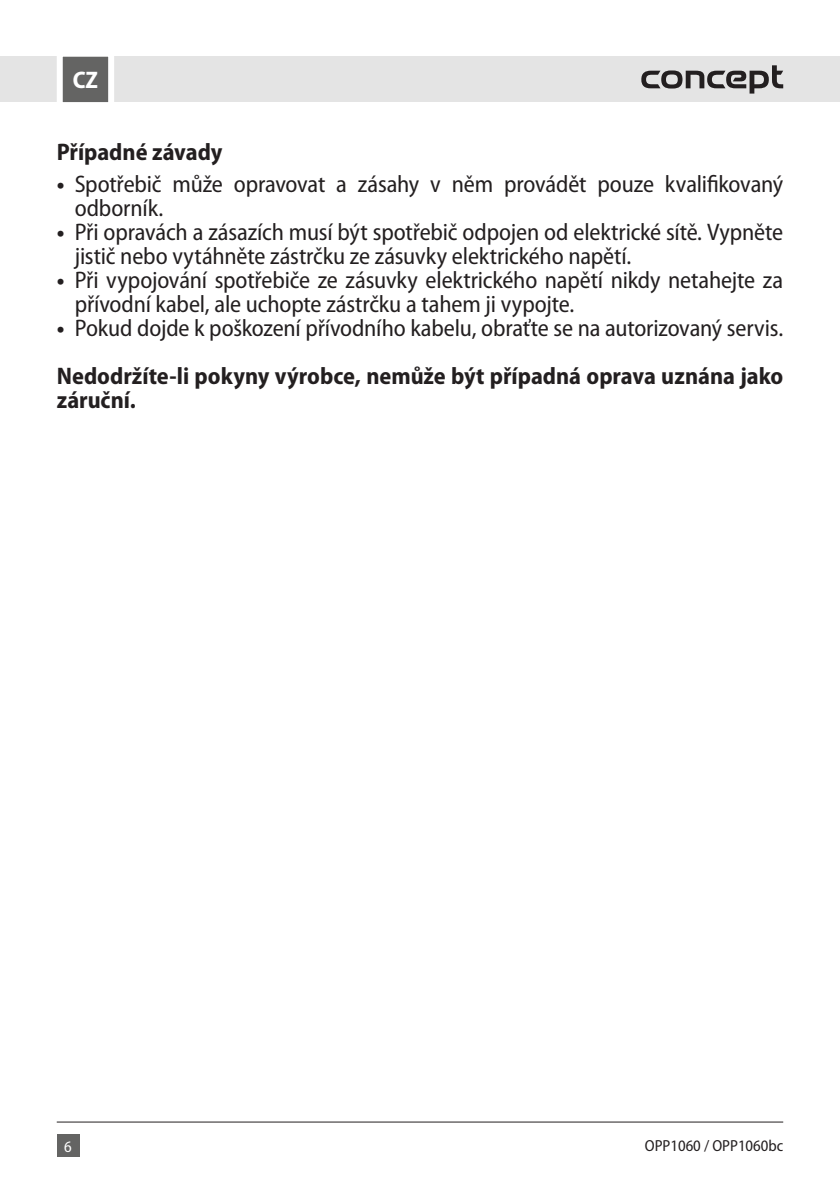
<style>
.page{position:relative;width:840px;height:1191px;background:#fff}
.page>*{position:absolute;margin:0;border:0;box-sizing:border-box;transform-origin:0 0}
.t1{font:semi-condensed 24px/24px "Myriad Pro";letter-spacing:-.005em;color:#231f20}
.t2{font:700 semi-condensed 24px "Myriad Pro";color:#231f20}
.t3{font:700 semi-condensed 24px "Myriad Pro";color:#fff}
.t4{font:semi-condensed 16px "Myriad Pro";color:#231f20}
.t5{font:semi-condensed 16px "Myriad Pro";color:#fff}
.s1{font-weight:700}
</style>
<div class="page">
<div style="left:0;top:57px;width:839px;height:45px;background:#e4e4e4"></div>
<div style="left:57px;top:1134px;width:22px;height:23px;background:#646463"></div>
<svg style="left:54px;top:56px;width:63px;height:47px;background:#909090"></svg>
<hr style="left:57px;top:1121px;width:725px;height:1px;background:#231f20">
<svg style="left:641px;top:65px;width:141px;height:29px"></svg>
<p class="t3" style="left:73px;top:67px;width:27px">CZ</p>
<p class="t2" style="left:57px;top:138px;width:167px">Případné závady</p>
<p class="t1" style="left:75px;top:173px;width:709px;text-indent:-18px"><span class="s1">•</span> Spotřebič může opravovat a zásahy v něm provádět pouze kvalifikovaný odborník.</p>
<p class="t1" style="left:75px;top:221px;width:709px;text-indent:-18px"><span class="s1">•</span> Při opravách a zásazích musí být spotřebič odpojen od elektrické sítě. Vypněte jistič nebo vytáhněte zástrčku ze zásuvky elektrického napětí.</p>
<p class="t1" style="left:75px;top:269px;width:709px;text-indent:-18px"><span class="s1">•</span> Při vypojování spotřebiče ze zásuvky elektrického napětí nikdy netahejte za přívodní kabel, ale uchopte zástrčku a tahem ji vypojte.</p>
<p class="t1" style="left:57px;top:305px;width:727px;line-height:48px"><span class="s1">•</span> Pokud dojde k poškození přívodního kabelu, obraťte se na autorizovaný servis.<br><span class="s1">Nedodržíte-li pokyny výrobce, nemůže být případná oprava uznána jako</span></p>
<p class="t2" style="left:57px;top:387px;width:81px">záruční.</p>
<p class="t5" style="left:64px;top:1138px;width:9px">6</p>
<p class="t4" style="left:644px;top:1136px;width:140px">OPP1060 / OPP1060bc</p>
</div>
